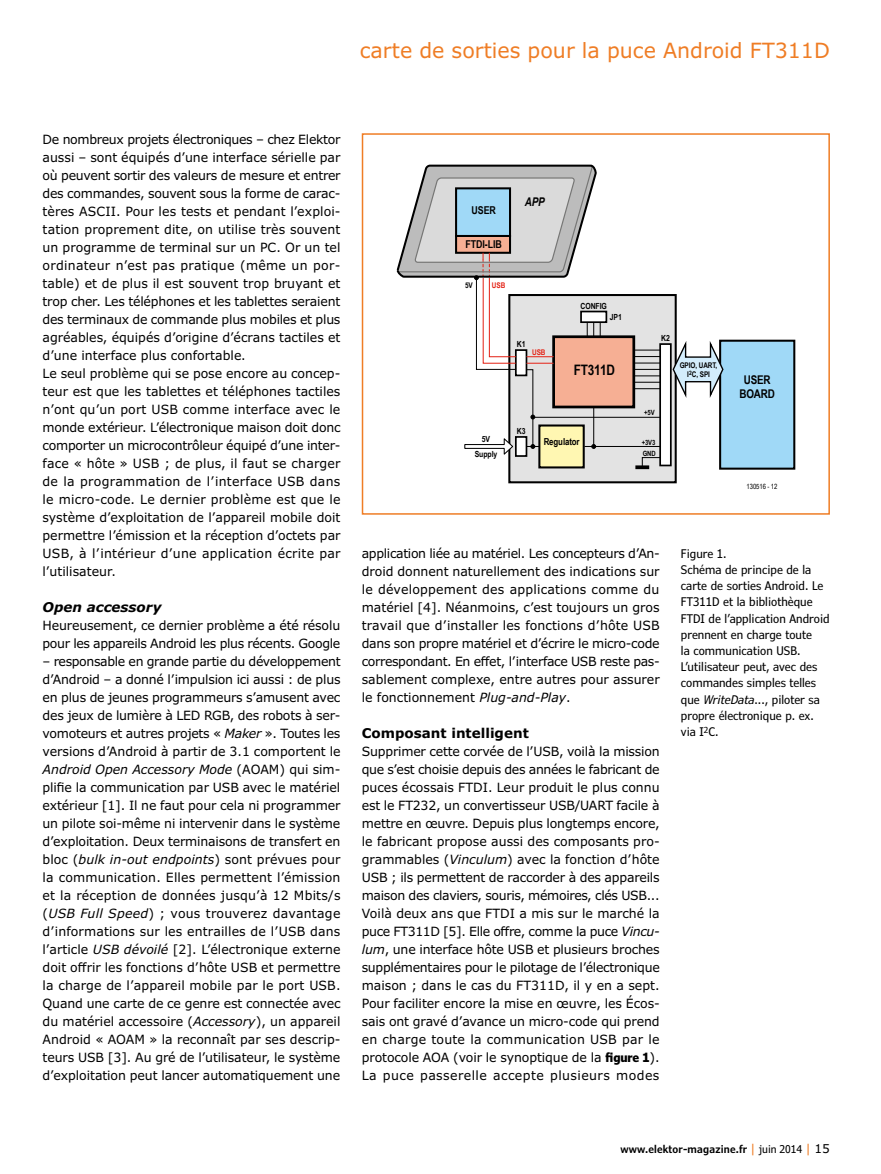
<style>
.page{position:relative;width:881px;height:1174px;background:#fff}
.page>*{position:absolute;margin:0;border:0;box-sizing:border-box;transform-origin:0 0}
.t1{font:21px "Verdana Pro";color:#ef7d25}
.t2{font:700 14.4px "Arial Narrow";letter-spacing:-.01em;color:#000}
.paragraph_heading{font:700 13.5px "Verdana Pro";color:#000}
.paragraph_heading-2{font:italic 700 13.5px "Verdana Pro";color:#000}
.bodytext{font:12.75px/18px "Verdana Pro";letter-spacing:-.005em;color:#000;text-align:justify}
.bodytext-2{font:12.75px/18px "Verdana Pro";letter-spacing:-.03em;color:#000}
.bodytext-3{font:12.75px "Verdana Pro";letter-spacing:.035em;color:#000}
.t3{font:condensed 12px/16.2px "Verdana Pro";color:#000}
.t4{font:700 12px/14.4px "Arial Narrow";letter-spacing:-.01em;color:#000;text-align:center}
.t5{font:italic 700 12px "Arial Narrow";color:#000}
.t6{font:600 condensed 10.8px "Verdana Pro";letter-spacing:.02em;color:#000}
.t7{font:700 10.8px "Arial Narrow";letter-spacing:-.01em;color:#000}
.t8{font:700 9.6px "Arial Narrow";letter-spacing:-.01em;color:#000}
.t9{font:700 8.4px/15px "Arial Narrow";letter-spacing:-.01em;color:#000;text-align:center}
.t10{font:700 7.8px/9.3px "Arial Narrow";letter-spacing:-.01em;color:#000;text-align:center}
.t11{font:700 7.8px "Arial Narrow";letter-spacing:-.01em;color:#e32013}
.t12{font:700 7.2px/11.1px "Arial Narrow";letter-spacing:-.01em;color:#000}
.t13{font:7.2px "Arial Narrow";letter-spacing:-.01em;color:#000}
.s1{font-style:italic}
.s2{font-weight:700;font-stretch:condensed}
.s3{font-weight:400;font-stretch:normal;font-size:12.15px;color:#ef7d25}
.s4{font-weight:400}
.s5{font-weight:400;font-stretch:normal;font-size:12.15px}
</style>
<div class="page">
<div style="left:509px;top:295px;width:166px;height:187px;background:#e3e3e3"></div>
<div style="left:508px;top:294px;width:168px;height:189px;border:2px solid #000"></div>
<div style="left:660px;top:344px;width:10px;height:121px;background:#fff"></div>
<div style="left:659px;top:343px;width:12px;height:123px;border:2px solid #000"></div>
<div style="left:719px;top:341px;width:75px;height:127px;background:#a0d9f7"></div>
<div style="left:718px;top:340px;width:77px;height:129px;border:2px solid #000"></div>
<svg style="left:671px;top:338px;width:53px;height:63px"></svg>
<svg style="left:396px;top:164px;width:264px;height:305px"></svg>
<div style="left:361px;top:133px;width:468px;height:381px;border:2px solid #ef7d25"></div>
<h1 class="t1" style="left:359px;top:37px;width:471px">carte de sorties pour la puce Android FT311D</h1>
<p class="bodytext" style="left:43px;top:131px;width:299px">De nombreux projets électroniques – chez Elektor aussi – sont équipés d’une interface sérielle par où peuvent sortir des valeurs de mesure et entrer des commandes, souvent sous la forme de carac&shy;tères ASCII. Pour les tests et pendant l’exploi&shy;tation proprement dite, on utilise très souvent un programme de terminal sur un PC. Or un tel ordinateur n’est pas pratique (même un por&shy;table) et de plus il est souvent trop bruyant et trop cher. Les téléphones et les tablettes seraient des terminaux de commande plus mobiles et plus agréables, équipés d’origine d’écrans tactiles et d’une interface plus confortable.</p>
<p class="bodytext" style="left:43px;top:365px;width:299px">Le seul problème qui se pose encore au concep&shy;teur est que les tablettes et téléphones tactiles n’ont qu’un port USB comme interface avec le monde extérieur. L’électronique maison doit donc comporter un microcontrôleur équipé d’une inter&shy;face « hôte » USB ; de plus, il faut se charger de la programmation de l’interface USB dans le micro-code. Le dernier problème est que le système d’exploitation de l’appareil mobile doit permettre l’émission et la réception d’octets par USB, à l’intérieur d’une application écrite par l’utilisateur.</p>
<p class="paragraph_heading-2" style="left:43px;top:598px;width:121px">Open accessory</p>
<p class="bodytext-2" style="left:43px;top:617px;width:299px">Heureusement, ce dernier problème a été résolu pour les appareils Android les plus récents. Google</p>
<p class="bodytext" style="left:43px;top:653px;width:299px">– responsable en grande partie du développement d’Android – a donné l’impulsion ici aussi : de plus en plus de jeunes programmeurs s’amusent avec des jeux de lumière à LED RGB, des robots à ser&shy;vomoteurs et autres projets « <span class="s1">Maker</span> ». Toutes les versions d’Android à partir de 3.1 comportent le <span class="s1">Android Open Accessory Mode</span> (AOAM) qui sim&shy;plifie la communication par USB avec le matériel extérieur [1]. Il ne faut pour cela ni programmer un pilote soi-même ni intervenir dans le système d’exploitation. Deux terminaisons de transfert en bloc (<span class="s1">bulk in-out endpoints</span>) sont prévues pour la communication. Elles permettent l’émission et la réception de données jusqu’à 12 Mbits/s (<span class="s1">USB Full Speed</span>) ; vous trouverez davantage d’informations sur les entrailles de l’USB dans l’article <span class="s1">USB dévoilé</span> [2]. L’électronique externe doit offrir les fonctions d’hôte USB et permettre la charge de l’appareil mobile par le port USB.<br>Quand une carte de ce genre est connectée avec du matériel accessoire (<span class="s1">Accessory</span>), un appareil Android « AOAM » la reconnaît par ses descrip&shy;teurs USB [3]. Au gré de l’utilisateur, le système d’exploitation peut lancer automatiquement une</p>
<p class="t7" style="left:471px;top:202px;width:26px">USER</p>
<p class="t7" style="left:465px;top:236px;width:38px">FTDI-LIB</p>
<p class="t10" style="left:465px;top:280px;width:9px">5V</p>
<p class="t11" style="left:491px;top:280px;width:15px">USB</p>
<p class="t5" style="left:524px;top:192px;width:21px">APP</p>
<p class="t9" style="left:516px;top:336px;width:10px">K1</p>
<p class="t11" style="left:532px;top:346px;width:15px">USB</p>
<p class="t9" style="left:580px;top:298px;width:28px">CONFIG</p>
<p class="t9" style="left:609px;top:309px;width:14px">JP1</p>
<p class="t2" style="left:573px;top:358px;width:43px">FT311D</p>
<p class="t9" style="left:474px;top:431px;width:24px">5V<br>Supply</p>
<p class="t9" style="left:516px;top:423px;width:10px">K3</p>
<p class="t8" style="left:543px;top:434px;width:37px">Regulator</p>
<p class="t9" style="left:661px;top:330px;width:10px">K2</p>
<p class="t10" style="left:679px;top:360px;width:39px">GPIO, UART,<br>I<sup>2</sup>C, SPI</p>
<p class="t12" style="left:644px;top:406px;width:12px">+5V</p>
<p class="t12" style="left:641px;top:436px;width:16px">+3V3<br>GND</p>
<p class="t4" style="left:739px;top:372px;width:37px">USER<br>BOARD</p>
<p class="t13" style="left:746px;top:481px;width:32px">130516 - 12</p>
<p class="bodytext" style="left:361px;top:545px;width:299px">application liée au matériel. Les concepteurs d’An&shy;droid donnent naturellement des indications sur le développement des applications comme du matériel [4]. Néanmoins, c’est toujours un gros travail que d’installer les fonctions d’hôte USB dans son propre matériel et d’écrire le micro-code correspondant. En effet, l’interface USB reste pas&shy;sablement complexe, entre autres pour assurer le fonctionnement <span class="s1">Plug-and-Play</span>.</p>
<p class="paragraph_heading" style="left:361px;top:724px;width:168px">Composant intelligent</p>
<p class="bodytext" style="left:361px;top:743px;width:299px">Supprimer cette corvée de l’USB, voilà la mission que s’est choisie depuis des années le fabricant de puces écossais FTDI. Leur produit le plus connu est le FT232, un convertisseur USB/UART facile à mettre en œuvre. Depuis plus longtemps encore, le fabricant propose aussi des composants pro&shy;grammables (<span class="s1">Vinculum</span>) avec la fonction d’hôte USB ; ils permettent de raccorder à des appareils maison des claviers, souris, mémoires, clés USB...</p>
<p class="bodytext" style="left:361px;top:905px;width:299px">Voilà deux ans que FTDI a mis sur le marché la puce FT311D [5]. Elle offre, comme la puce <span class="s1">Vincu&shy;lum</span>, une interface hôte USB et plusieurs broches supplémentaires pour le pilotage de l’électronique maison ; dans le cas du FT311D, il y en a sept.<br>Pour faciliter encore la mise en œuvre, les Écos&shy;sais ont gravé d’avance un micro-code qui prend en charge toute la communication USB par le protocole AOA (voir le synoptique de la <span class="s2">figure 1</span>).</p>
<p class="bodytext-3" style="left:361px;top:1067px;width:299px">La puce passerelle accepte plusieurs modes</p>
<p class="t3" style="left:680px;top:545px;width:150px">Figure 1.<br>Schéma de principe de la carte de sorties Android. Le<br>FT311D et la bibliothèque<br>FTDI de l’application Android prennent en charge toute<br>la communication USB.<br>L’utilisateur peut, avec des commandes simples telles que <span class="s1">WriteData</span>..., piloter sa propre électronique p. ex. via I<sup>2</sup>C.</p>
<p class="t6" style="left:620px;top:1141px;width:211px">www.elektor-magazine.fr <span class="s3">|</span> <span class="s4">juin 2014</span> <span class="s3">|</span> <span class="s5">15</span></p>
</div>
